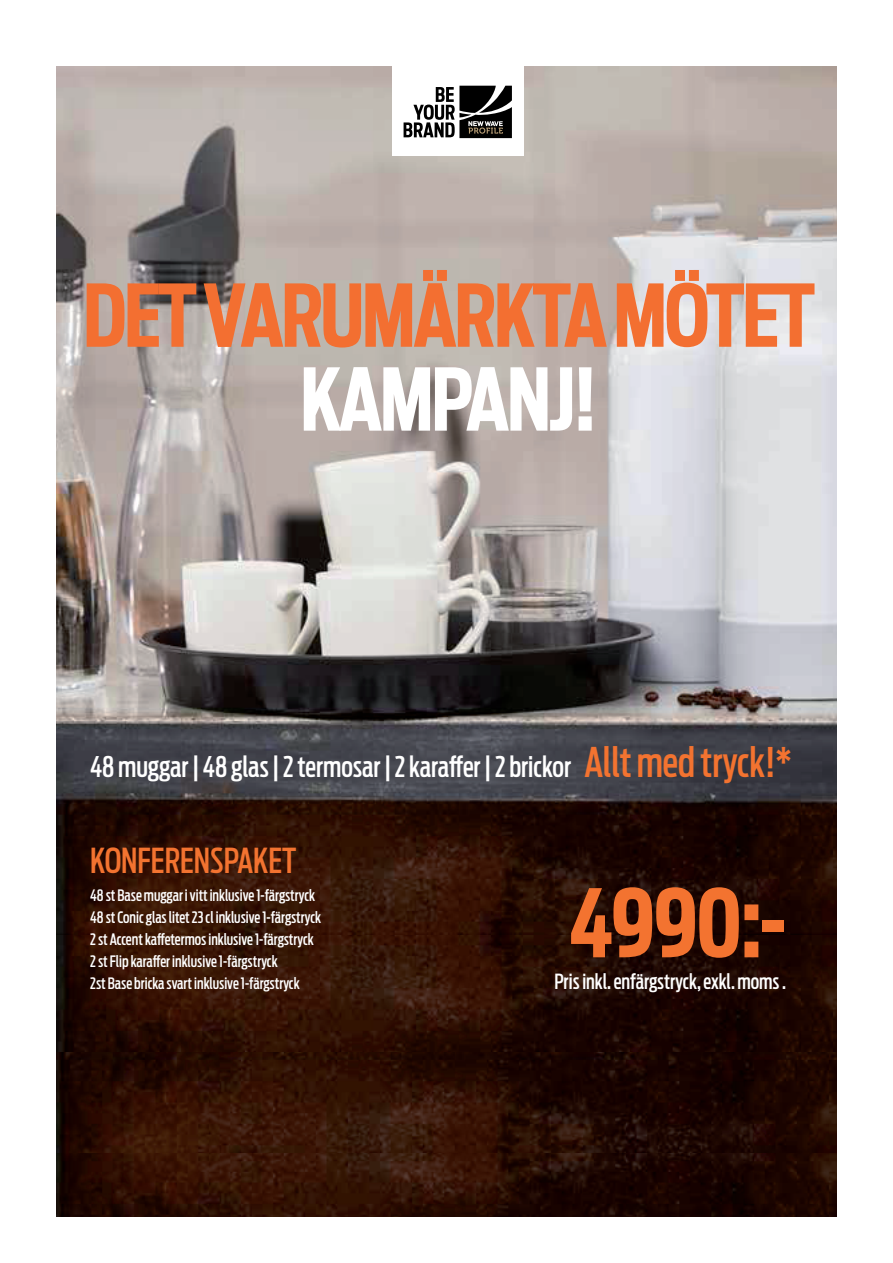
<style>
.page{position:relative;width:893px;height:1263px;background:#fff}
.page>*{position:absolute;margin:0;border:0;box-sizing:border-box;transform-origin:0 0}
.t1{font:700 93.3px "Antenna Extra Cond";color:#f37330}
.t2{font:700 85.5px "Antenna Extra Cond";letter-spacing:-.03em;color:#f36f31}
.t3{font:700 85.5px "Antenna Extra Cond";letter-spacing:-.03em;color:#fff}
.t4{font:500 34.2px "Antenna Extra Cond";color:#f37330}
.t5{font:500 28.35px "Antenna Extra Cond";color:#fff}
.t6{font:500 20.7px "Antenna Extra Cond";color:#fff}
.t7{font:500 15.6px/21.9px "Antenna Extra Cond";letter-spacing:-.005em;color:#fff}
.s1{font-size:40.5px;color:#f37330}
</style>
<div class="page">
<img style="left:56px;top:1153px;width:781px;height:63px">
<img style="left:56px;top:934px;width:781px;height:119px">
<img style="left:56px;top:1053px;width:781px;height:100px">
<img style="left:56px;top:67px;width:781px;height:867px">
<div style="left:392px;top:47px;width:131px;height:109px;background:#fff"></div>
<svg style="left:404px;top:86px;width:108px;height:52px"></svg>
<h2 class="t2" style="left:83px;top:267px;width:734px">DET VARUMÄRKTAMÖTET</h2>
<h2 class="t3" style="left:300px;top:350px;width:299px">KAMPANJ!</h2>
<h3 class="t5" style="left:90px;top:751px;width:703px">48 muggar | 48 glas | 2 termosar | 2 karaffer | 2 brickor <span class="s1">Allt med tryck!*</span></h3>
<h3 class="t4" style="left:90px;top:841px;width:208px">KONFERENSPAKET</h3>
<p class="t7" style="left:90px;top:884px;width:233px">48 st Base muggar i vitt inklusive 1-färgstryck 48 st Conic glas litet 23 cl inklusive 1-färgstryck 2 st Accent kaffetermos inklusive 1-färgstryck 2 st Flip karaffer inklusive 1-färgstryck<br>2st Base bricka svart inklusive 1-färgstryck</p>
<h1 class="t1" style="left:569px;top:870px;width:219px">4990:-</h1>
<h3 class="t6" style="left:554px;top:970px;width:233px">Pris inkl. enfärgstryck, exkl. moms .</h3>
</div>
